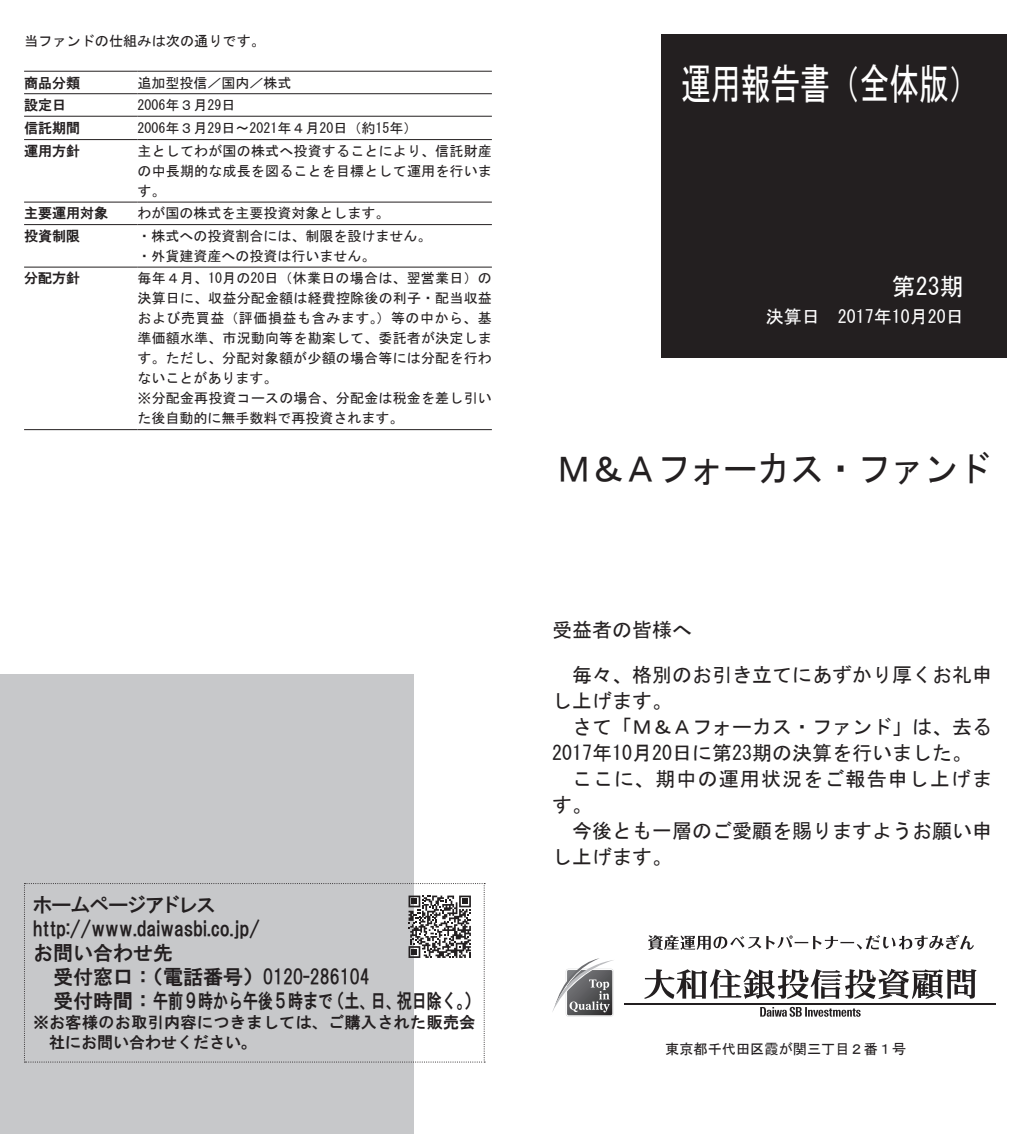
<style>
.page{position:relative;width:1032px;height:1134px;background:#fff}
.page>*{position:absolute;margin:0;border:0;box-sizing:border-box;transform-origin:0 0}
.t1{font:42.6px "MS Gothic";color:#fff;scale:.7 1}
.t2{font:37px "MS Gothic";letter-spacing:-.02em;color:#231f20;scale:.92 1}
.t3{font:24px "MS Gothic";color:#fff}
.t4{font:20px/26px "MS Gothic";color:#231f20}
.t5{font:20px/24px "HGS Gothic E";color:#231f20}
.t6{font:20px "MS Gothic";letter-spacing:.055em;color:#231f20}
.t7{font:18px "MS Gothic";color:#fff}
.t8{font:16px/20px "HGS Gothic E";letter-spacing:.025em;color:#231f20}
.t9{font:14.2px "MS Gothic";color:#231f20}
.t10{font:14px/20px "MS Gothic";letter-spacing:.015em;color:#231f20}
.t11{font:14px "HGS Gothic E";color:#231f20}
</style>
<div class="page">
<div style="left:660px;top:34px;width:346px;height:323px;background:#231f20"></div>
<div style="left:0;top:675px;width:414px;height:459px;background:#c7c8ca"></div>
<svg style="left:24px;top:883px;width:461px;height:179px"></svg>
<svg style="left:648px;top:935px;width:326px;height:15px"></svg>
<svg style="left:552px;top:958px;width:62px;height:58px"></svg>
<hr style="left:625px;top:1003px;width:371px;height:2px;background:#231f20">
<svg style="left:644px;top:969px;width:332px;height:30px"></svg>
<svg style="left:760px;top:1007px;width:101px;height:10px"></svg>
<hr style="left:24px;top:71px;width:113px;height:1px;background:#231f20">
<hr style="left:137px;top:71px;width:355px;height:1px;background:#231f20">
<hr style="left:24px;top:93px;width:113px;height:1px;background:#231f20">
<hr style="left:137px;top:93px;width:355px;height:1px;background:#231f20">
<hr style="left:24px;top:116px;width:113px;height:1px;background:#231f20">
<hr style="left:137px;top:116px;width:355px;height:1px;background:#231f20">
<hr style="left:24px;top:139px;width:113px;height:1px;background:#231f20">
<hr style="left:137px;top:139px;width:355px;height:1px;background:#231f20">
<hr style="left:24px;top:202px;width:113px;height:1px;background:#231f20">
<hr style="left:137px;top:202px;width:355px;height:1px;background:#231f20">
<hr style="left:24px;top:224px;width:113px;height:1px;background:#231f20">
<hr style="left:137px;top:224px;width:355px;height:1px;background:#231f20">
<hr style="left:24px;top:267px;width:113px;height:1px;background:#231f20">
<hr style="left:137px;top:267px;width:355px;height:1px;background:#231f20">
<hr style="left:24px;top:429px;width:113px;height:1px;background:#231f20">
<hr style="left:137px;top:429px;width:355px;height:1px;background:#231f20">
<p class="t9" style="left:24px;top:34px;width:242px">当ファンドの仕組みは次の通りです。</p>
<p class="t11" style="left:24px;top:75px;width:57px">商品分類</p>
<p class="t10" style="left:137px;top:72px;width:155px">追加型投信／国内／株式</p>
<p class="t11" style="left:24px;top:98px;width:43px">設定日</p>
<p class="t10" style="left:137px;top:95px;width:99px">2006年３月29日</p>
<p class="t11" style="left:24px;top:120px;width:57px">信託期間</p>
<p class="t10" style="left:137px;top:117px;width:281px">2006年３月29日～2021年４月20日（約15年）</p>
<p class="t11" style="left:24px;top:144px;width:57px">運用方針</p>
<p class="t10" style="left:137px;top:141px;width:356px;text-align:justify">主としてわが国の株式へ投資することにより、信託財産の中長期的な成長を図ることを目標として運用を行います。</p>
<p class="t11" style="left:24px;top:206px;width:85px">主要運用対象</p>
<p class="t10" style="left:137px;top:203px;width:253px">わが国の株式を主要投資対象とします。</p>
<p class="t11" style="left:24px;top:229px;width:57px">投資制限</p>
<p class="t10" style="left:137px;top:226px;width:295px">・株式への投資割合には、制限を設けません。・外貨建資産への投資は行いません。</p>
<p class="t11" style="left:24px;top:271px;width:57px">分配方針</p>
<p class="t10" style="left:137px;top:268px;width:356px">毎年４月、10月の20日（休業日の場合は、翌営業日）の決算日に、収益分配金額は経費控除後の利子・配当収益および売買益（評価損益も含みます。）等の中から、基準価額水準、市況動向等を勘案して、委託者が決定します。ただし、分配対象額が少額の場合等には分配を行わないことがあります。<br>※分配金再投資コースの場合、分配金は税金を差し引いた後自動的に無手数料で再投資されます。</p>
<h3 class="t5" style="left:33px;top:892px;width:448px">ホームページアドレス　<br>http://www.daiwasbi.co.jp/<br>お問い合わせ先<br>　受付窓口：（電話番号）0120-286104<br>　受付時間：午前９時から午後５時まで（土、日、祝日除く。）</h3>
<p class="t8" style="left:49px;top:1012px;width:428px;text-indent:-16px">※お客様のお取引内容につきましては、ご購入された販売会社にお問い合わせください。</p>
<h1 class="t1" style="left:681px;top:62px;width:427px">運用報告書（全体版）</h1>
<h3 class="t3" style="left:892px;top:274px;width:73px">第23期</h3>
<p class="t7" style="left:766px;top:307px;width:199px">決算日　2017年10月20日</p>
<h2 class="t2" style="left:557px;top:450px;width:474px">Ｍ＆Ａフォーカス・ファンド</h2>
<h3 class="t4" style="left:552px;top:617px;width:141px">受益者の皆様へ</h3>
<h3 class="t4" style="left:552px;top:661px;width:441px;text-indent:20px">毎々、格別のお引き立てにあずかり厚くお礼申し上げます。</h3>
<h3 class="t4" style="left:572px;top:713px;width:422px">さて「Ｍ＆Ａフォーカス・ファンド」は、去る</h3>
<h3 class="t4" style="left:552px;top:739px;width:421px">2017年10月20日に第23期の決算を行いました。</h3>
<h3 class="t6" style="left:572px;top:768px;width:422px">ここに、期中の運用状況をご報告申し上げま</h3>
<h3 class="t4" style="left:552px;top:791px;width:41px">す。</h3>
<h3 class="t4" style="left:572px;top:817px;width:421px">今後とも一層のご愛顧を賜りますようお願い申</h3>
<h3 class="t4" style="left:552px;top:843px;width:121px">し上げます。</h3>
<p class="t9" style="left:665px;top:1042px;width:242px">東京都千代田区霞が関三丁目２番１号</p>
</div>
